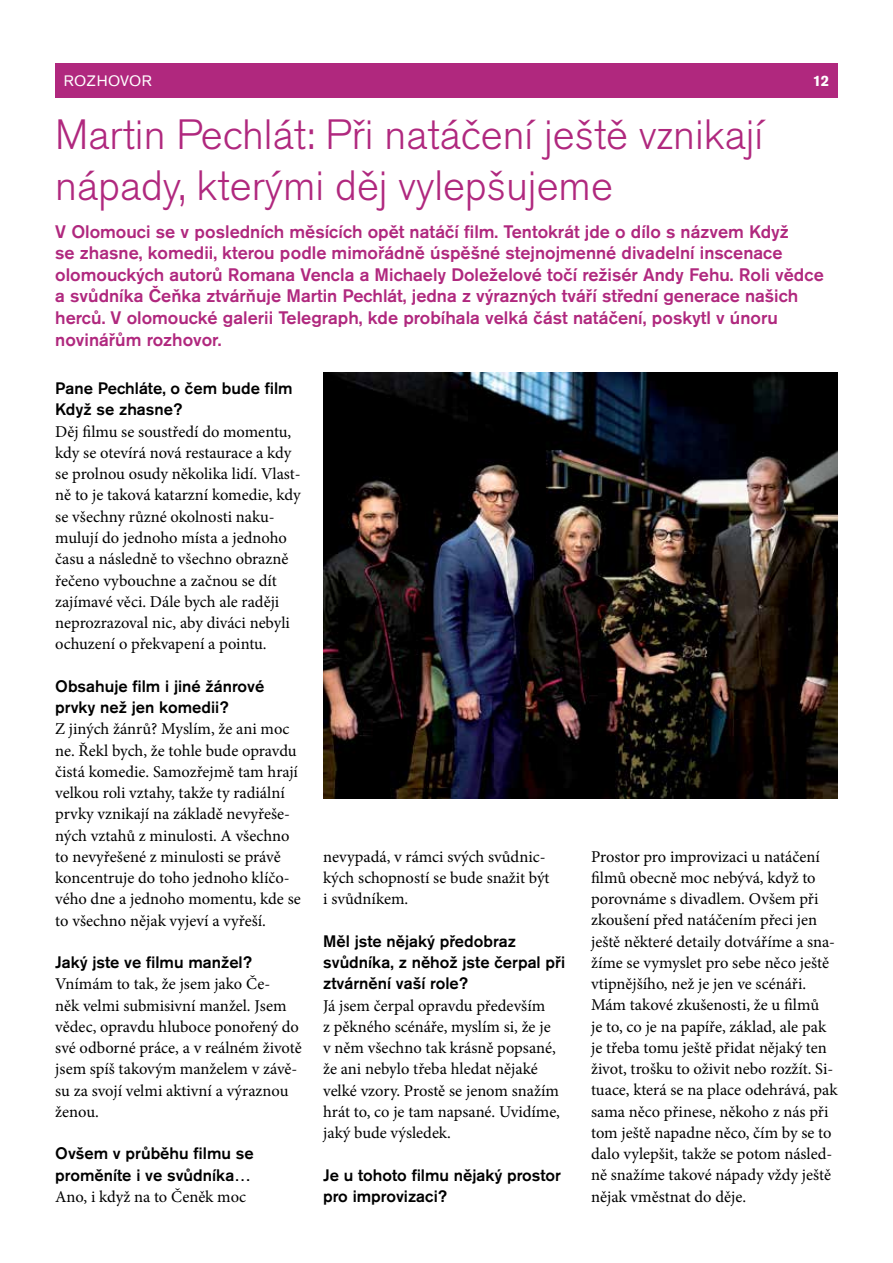
<style>
.page{position:relative;width:893px;height:1263px;background:#fff}
.page>*{position:absolute;margin:0;border:0;box-sizing:border-box;transform-origin:0 0}
.t1{font:300 42px/50.4px "Akzidenz Grotesk Pro";color:#b0287e}
.t2{font:500 18px/21.6px "Akzidenz Grotesk Pro";color:#b0287e}
.t3{font:16.5px/21.3px "Minion Pro";color:#000}
.t4{font:500 16.5px/21.3px "Akzidenz Grotesk Pro";color:#000}
.t5{font:15px "Akzidenz Grotesk Pro";letter-spacing:.03em;color:#fff}
.t6{font:700 15px "Akzidenz Grotesk Pro";color:#fff}
</style>
<div class="page">
<div style="left:55px;top:64px;width:783px;height:34px;background:#b0287e"></div>
<img style="left:323px;top:373px;width:515px;height:425px">
<p class="t5" style="left:64px;top:71px;width:89px">ROZHOVOR</p>
<p class="t6" style="left:813px;top:71px;width:18px">12</p>
<h1 class="t1" style="left:55px;top:109px;width:709px">Martin Pechlát: Při natáčení ještě vznikají nápady, kterými děj vylepšujeme</h1>
<p class="t2" style="left:55px;top:220px;width:770px">V Olomouci se v posledních měsících opět natáčí film. Tentokrát jde o dílo s názvem Když<br>se zhasne, komedii, kterou podle mimořádně úspěšné stejnojmenné divadelní inscenace olomouckých autorů Romana Vencla a Michaely Doleželové točí režisér Andy Fehu. Roli vědce a svůdníka Čeňka ztvárňuje Martin Pechlát, jedna z výrazných tváří střední generace našich herců. V olomoucké galerii Telegraph, kde probíhala velká část natáčení, poskytl v únoru novinářům rozhovor.</p>
<p class="t4" style="left:55px;top:377px;width:239px">Pane Pechláte, o čem bude film<br>Když se zhasne?</p>
<p class="t3" style="left:55px;top:421px;width:247px">Děj filmu se soustředí do momentu, kdy se otevírá nová restaurace a kdy se prolnou osudy několika lidí. Vlast&shy;ně to je taková katarzní komedie, kdy se všechny různé okolnosti naku&shy;mulují do jednoho místa a jednoho času a následně to všechno obrazně řečeno vybouchne a začnou se dít zajímavé věci. Dále bych ale raději neprozrazoval nic, aby diváci nebyli ochuzení o překvapení a pointu.</p>
<p class="t4" style="left:55px;top:675px;width:211px">Obsahuje film i jiné žánrové prvky než jen komedii?</p>
<p class="t3" style="left:55px;top:718px;width:247px">Z jiných žánrů? Myslím, že ani moc ne. Řekl bych, že tohle bude opravdu čistá komedie. Samozřejmě tam hrají velkou roli vztahy, takže ty radiální prvky vznikají na základě nevyřeše&shy;ných vztahů z minulosti. A všechno to nevyřešené z minulosti se právě koncentruje do toho jednoho klíčo&shy;vého dne a jednoho momentu, kde se to všechno nějak vyjeví a vyřeší.</p>
<p class="t4" style="left:55px;top:951px;width:198px">Jaký jste ve filmu manžel?</p>
<p class="t3" style="left:55px;top:973px;width:248px">Vnímám to tak, že jsem jako Če-<br>něk velmi submisivní manžel. Jsem vědec, opravdu hluboce ponořený do své odborné práce, a v reálném životě jsem spíš takovým manželem v závě&shy;su za svojí velmi aktivní a výraznou ženou.</p>
<p class="t4" style="left:55px;top:1143px;width:200px">Ovšem v průběhu filmu se proměníte i ve svůdníka…</p>
<p class="t3" style="left:55px;top:1186px;width:192px">Ano, i když na to Čeněk moc</p>
<p class="t3" style="left:323px;top:846px;width:228px">nevypadá, v rámci svých svůdnic&shy;kých schopností se bude snažit být i svůdníkem.</p>
<p class="t4" style="left:323px;top:930px;width:243px">Měl jste nějaký předobraz svůdníka, z něhož jste čerpal při ztvárnění vaší role?</p>
<p class="t3" style="left:323px;top:995px;width:238px">Já jsem čerpal opravdu především<br>z pěkného scénáře, myslím si, že je v něm všechno tak krásně popsané, že ani nebylo třeba hledat nějaké velké vzory. Prostě se jenom snažím hrát to, co je tam napsané. Uvidíme, jaký bude výsledek.</p>
<p class="t4" style="left:323px;top:1164px;width:239px">Je u tohoto filmu nějaký prostor pro improvizaci?</p>
<p class="t3" style="left:591px;top:846px;width:248px">Prostor pro improvizaci u natáčení filmů obecně moc nebývá, když to porovnáme s divadlem. Ovšem při zkoušení před natáčením přeci jen ještě některé detaily dotváříme a sna&shy;žíme se vymyslet pro sebe něco ještě vtipnějšího, než je jen ve scénáři.<br>Mám takové zkušenosti, že u filmů<br>je to, co je na papíře, základ, ale pak je třeba tomu ještě přidat nějaký ten život, trošku to oživit nebo rozžít. Si&shy;tuace, která se na place odehrává, pak sama něco přinese, někoho z nás při tom ještě napadne něco, čím by se to dalo vylepšit, takže se potom násled&shy;ně snažíme takové nápady vždy ještě nějak vměstnat do děje.</p>
</div>
